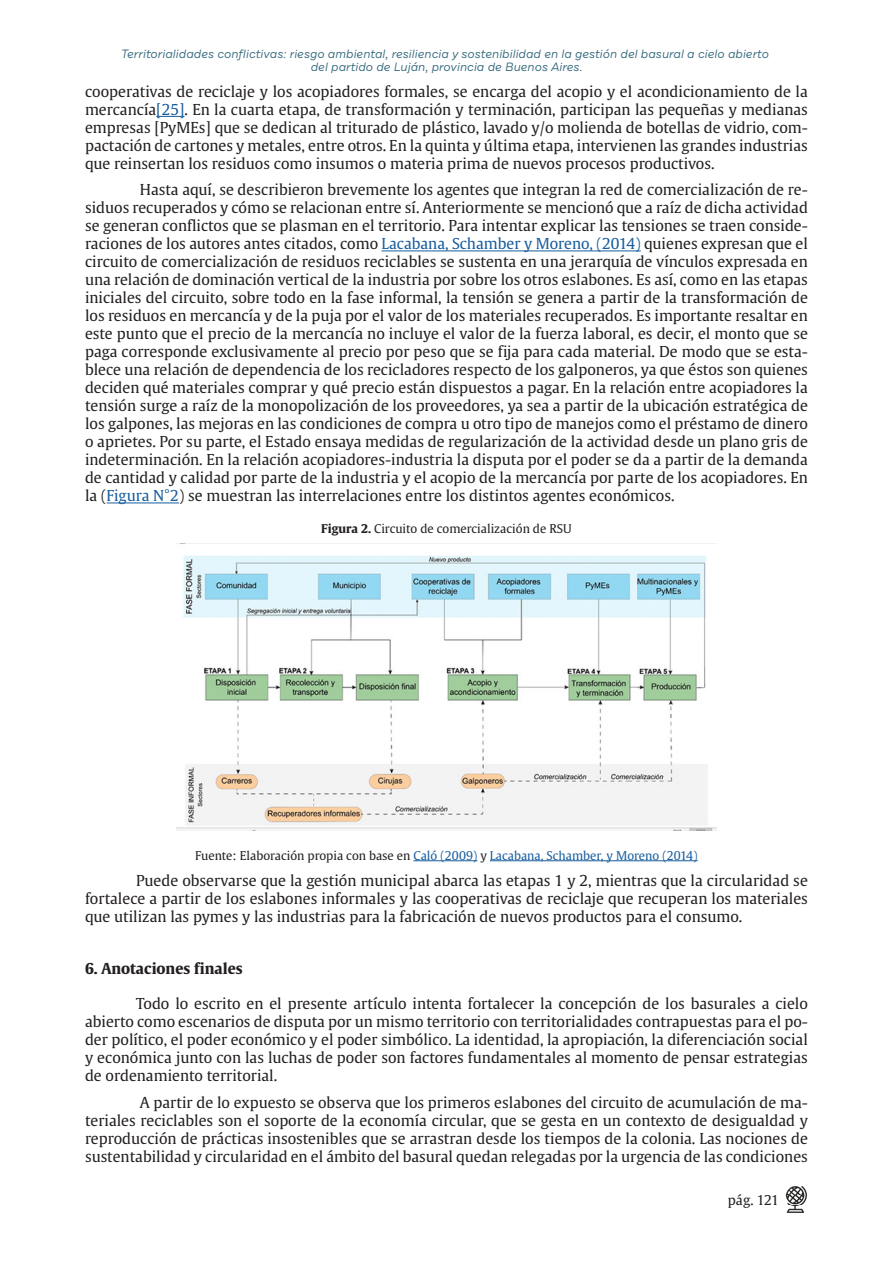
<style>
.page{position:relative;width:893px;height:1263px;background:#fff}
.page>*{position:absolute;margin:0;border:0;box-sizing:border-box;transform-origin:0 0}
.Parrafo{font:15px/18px "Gulliver";color:#231f20;text-align:justify}
.ParrafoT1{font:700 15px "Gulliver";color:#231f20}
.t1{font:13.5px "Gulliver";letter-spacing:-.025em;color:#231f20}
.t2{font:italic 12px/13.5px "Draft B";color:#30667b;text-align:center}
.Epigrafe{font:12px "Gulliver";color:#175d9e}
.Epigrafe-2{font:12px "Gulliver";color:#231f20}
.s1{color:#175d9e}
.s2{font-weight:700}
.s3{color:#231f20}
</style>
<div class="page">
<img style="left:786px;top:1186px;width:21px;height:27px">
<svg style="left:156px;top:116px;width:28px;height:1px"></svg>
<hr style="left:382px;top:251px;width:259px;height:1px;background:#175d9e">
<hr style="left:107px;top:503px;width:72px;height:1px;background:#175d9e">
<hr style="left:413px;top:860px;width:64px;height:1px;background:#175d9e">
<hr style="left:490px;top:860px;width:208px;height:1px;background:#175d9e">
<img style="left:176px;top:543px;width:540px;height:287px">
<p class="t2" style="left:121px;top:48px;width:650px">Territorialidades conflictivas: riesgo ambiental, resiliencia y sostenibilidad en la gestión del basural a cielo abierto del partido de Luján, provincia de Buenos Aires.</p>
<p class="Parrafo" style="left:85px;top:82px;width:724px">cooperativas de reciclaje y los acopiadores formales, se encarga del acopio y el acondicionamiento de la mercancía<span class="s1">[25]</span>. En la cuarta etapa, de transformación y terminación, participan las pequeñas y medianas empresas [PyMEs] que se dedican al triturado de plástico, lavado y/o molienda de botellas de vidrio, com&shy;pactación de cartones y metales, entre otros. En la quinta y última etapa, intervienen las grandes industrias que reinsertan los residuos como insumos o materia prima de nuevos procesos productivos.</p>
<p class="Parrafo" style="left:85px;top:181px;width:724px;text-indent:55px">Hasta aquí, se describieron brevemente los agentes que integran la red de comercialización de re&shy;siduos recuperados y cómo se relacionan entre sí. Anteriormente se mencionó que a raíz de dicha actividad se generan conflictos que se plasman en el territorio. Para intentar explicar las tensiones se traen conside&shy;raciones de los autores antes citados, como <span class="s1">Lacabana, Schamber y Moreno, (2014)</span> quienes expresan que el circuito de comercialización de residuos reciclables se sustenta en una jerarquía de vínculos expresada en una relación de dominación vertical de la industria por sobre los otros eslabones. Es así, como en las etapas iniciales del circuito, sobre todo en la fase informal, la tensión se genera a partir de la transformación de los residuos en mercancía y de la puja por el valor de los materiales recuperados. Es importante resaltar en este punto que el precio de la mercancía no incluye el valor de la fuerza laboral, es decir, el monto que se paga corresponde exclusivamente al precio por peso que se fija para cada material. De modo que se esta&shy;blece una relación de dependencia de los recicladores respecto de los galponeros, ya que éstos son quienes deciden qué materiales comprar y qué precio están dispuestos a pagar. En la relación entre acopiadores la tensión surge a raíz de la monopolización de los proveedores, ya sea a partir de la ubicación estratégica de los galpones, las mejoras en las condiciones de compra u otro tipo de manejos como el préstamo de dinero o aprietes. Por su parte, el Estado ensaya medidas de regularización de la actividad desde un plano gris de indeterminación. En la relación acopiadores-industria la disputa por el poder se da a partir de la demanda de cantidad y calidad por parte de la industria y el acopio de la mercancía por parte de los acopiadores. En la (<span class="s1">Figura N°2</span>) se muestran las interrelaciones entre los distintos agentes económicos.</p>
<p class="Epigrafe-2" style="left:321px;top:521px;width:252px"><span class="s2">Figura 2.</span> Circuito de comercialización de RSU</p>
<p class="Epigrafe" style="left:195px;top:848px;width:504px"><span class="s3">Fuente: Elaboración propia con base en</span> Caló (2009) <span class="s3">y</span> Lacabana, Schamber, y Moreno (2014)</p>
<p class="Parrafo" style="left:85px;top:871px;width:724px;text-indent:51px">Puede observarse que la gestión municipal abarca las etapas 1 y 2, mientras que la circularidad se fortalece a partir de los eslabones informales y las cooperativas de reciclaje que recuperan los materiales que utilizan las pymes y las industrias para la fabricación de nuevos productos para el consumo.</p>
<p class="ParrafoT1" style="left:85px;top:959px;width:159px">6. Anotaciones finales</p>
<p class="Parrafo" style="left:85px;top:994px;width:724px;text-indent:51px">Todo lo escrito en el presente artículo intenta fortalecer la concepción de los basurales a cielo abierto como escenarios de disputa por un mismo territorio con territorialidades contrapuestas para el po&shy;der político, el poder económico y el poder simbólico. La identidad, la apropiación, la diferenciación social y económica junto con las luchas de poder son factores fundamentales al momento de pensar estrategias de ordenamiento territorial.</p>
<p class="Parrafo" style="left:85px;top:1093px;width:724px;text-indent:55px">A partir de lo expuesto se observa que los primeros eslabones del circuito de acumulación de ma&shy;teriales reciclables son el soporte de la economía circular, que se gesta en un contexto de desigualdad y reproducción de prácticas insostenibles que se arrastran desde los tiempos de la colonia. Las nociones de sustentabilidad y circularidad en el ámbito del basural quedan relegadas por la urgencia de las condiciones</p>
<p class="t1" style="left:728px;top:1191px;width:53px">pág. 121</p>
</div>
